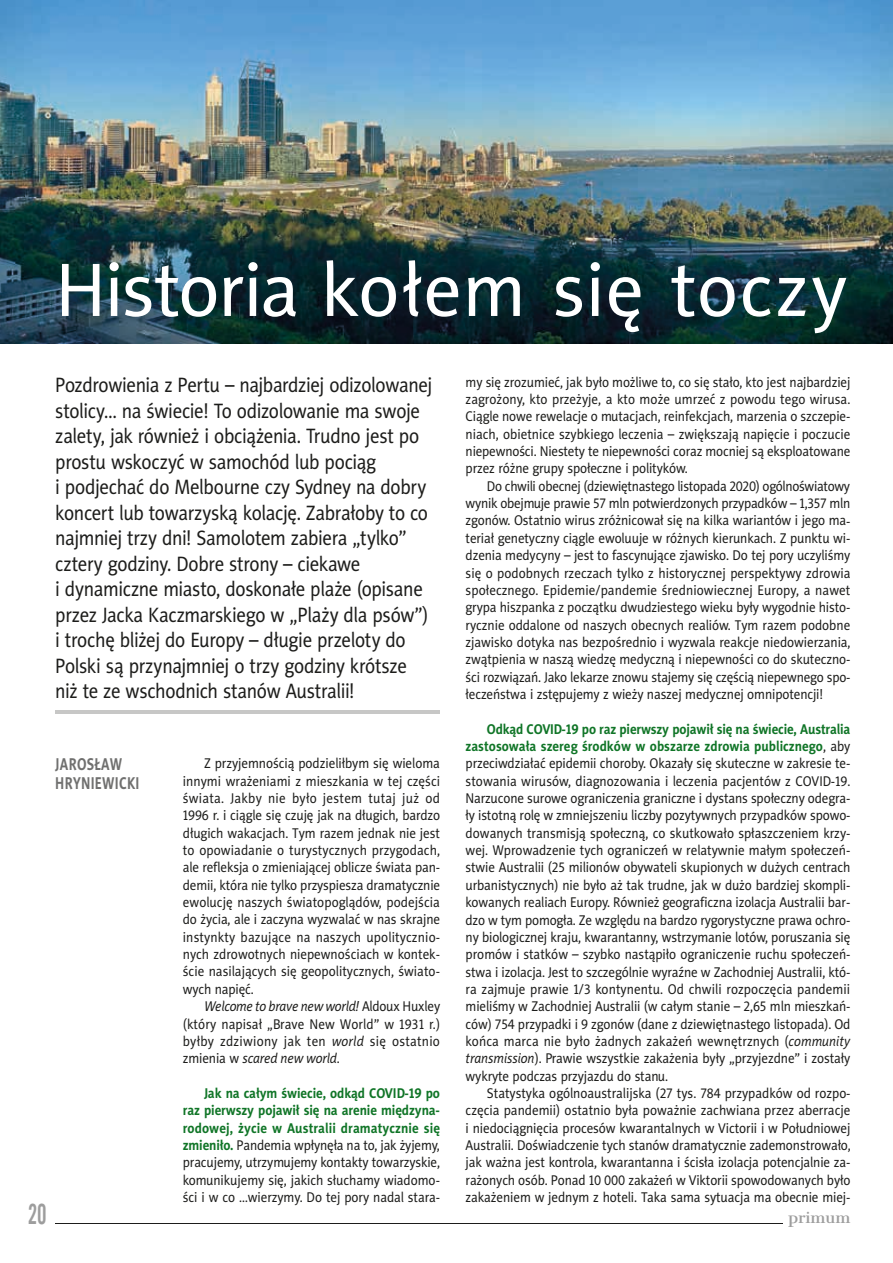
<style>
.page{position:relative;width:893px;height:1263px;background:#fff}
.page>*{position:absolute;margin:0;border:0;box-sizing:border-box;transform-origin:0 0}
.t1{font:76.5px "Naomi Sans EFN";color:#fff}
.t2{font:24.75px "Alternate Gothic 2 PL";color:#9d9d9d;scale:.82 1}
.t3{font:21px/25.5px "Naomi Sans EFNPS";letter-spacing:-.02em;color:#1d1d1b;scale:.9 1}
.t4{font:700 17.25px/19.5px "Naomi Sans EFN";letter-spacing:.02em;color:#70706f;scale:.8 1}
.t5{font:15px "Cantata One";color:#9d9d9d}
.t6{font:14.25px/17.4px "Naomi Sans EFNPS";letter-spacing:-.01em;color:#1d1d1b;text-align:justify;scale:.92 1}
.s1{font-weight:700;color:#107527}
.s2{font-style:italic}
</style>
<div class="page">
<hr style="left:55px;top:1223px;width:727px;height:1px;background:#1d1d1b">
<hr style="left:55px;top:711px;width:385px;height:3px;background:#c7c7c6">
<img style="left:0;top:0;width:893px;height:344px">
<h1 class="t1" style="left:55px;top:243px;width:793px">Historia kołem się toczy</h1>
<p class="t6" style="left:466px;top:373px;width:420px">my się zrozumieć, jak było możliwe to, co się stało, kto jest najbardziej zagrożony, kto przeżyje, a kto może umrzeć z powodu tego wirusa.<br>Ciągle nowe rewelacje o mutacjach, reinfekcjach, marzenia o szczepie&shy;niach, obietnice szybkiego leczenia – zwiększają napięcie i poczucie niepewności. Niestety te niepewności coraz mocniej są eksploatowane przez różne grupy społeczne i polityków.</p>
<p class="t6" style="left:466px;top:477px;width:420px;text-indent:21px">Do chwili obecnej (dziewiętnastego listopada 2020) ogólnoświatowy wynik obejmuje prawie 57 mln potwierdzonych przypadków – 1,357 mln zgonów. Ostatnio wirus zróżnicował się na kilka wariantów i jego ma&shy;teriał genetyczny ciągle ewoluuje w różnych kierunkach. Z punktu wi&shy;dzenia medycyny – jest to fascynujące zjawisko. Do tej pory uczyliśmy się o podobnych rzeczach tylko z historycznej perspektywy zdrowia społecznego. Epidemie/pandemie średniowiecznej Europy, a nawet grypa hiszpanka z początku dwudziestego wieku były wygodnie histo&shy;rycznie oddalone od naszych obecnych realiów. Tym razem podobne zjawisko dotyka nas bezpośrednio i wyzwala reakcje niedowierzania, zwątpienia w naszą wiedzę medyczną i niepewności co do skuteczno&shy;ści rozwiązań. Jako lekarze znowu stajemy się częścią niepewnego spo&shy;łeczeństwa i zstępujemy z wieży naszej medycznej omnipotencji!</p>
<p class="t6" style="left:466px;top:720px;width:420px;text-indent:21px"><span class="s1">Odkąd COVID-19 po raz pierwszy pojawił się na świecie, Australia zastosowała szereg środków w obszarze zdrowia publicznego</span>, aby przeciwdziałać epidemii choroby. Okazały się skuteczne w zakresie te&shy;stowania wirusów, diagnozowania i leczenia pacjentów z COVID-19.<br>Narzucone surowe ograniczenia graniczne i dystans społeczny odegra&shy;ły istotną rolę w zmniejszeniu liczby pozytywnych przypadków spowo&shy;dowanych transmisją społeczną, co skutkowało spłaszczeniem krzy&shy;wej. Wprowadzenie tych ograniczeń w relatywnie małym społeczeń&shy;stwie Australii (25 milionów obywateli skupionych w dużych centrach urbanistycznych) nie było aż tak trudne, jak w dużo bardziej skompli&shy;kowanych realiach Europy. Również geograficzna izolacja Australii bar&shy;dzo w tym pomogła. Ze względu na bardzo rygorystyczne prawa ochro&shy;ny biologicznej kraju, kwarantanny, wstrzymanie lotów, poruszania się promów i statków – szybko nastąpiło ograniczenie ruchu społeczeń&shy;stwa i izolacja. Jest to szczególnie wyraźne w Zachodniej Australii, któ&shy;ra zajmuje prawie 1/3 kontynentu. Od chwili rozpoczęcia pandemii mieliśmy w Zachodniej Australii (w całym stanie – 2,65 mln mieszkań&shy;ców) 754 przypadki i 9 zgonów (dane z dziewiętnastego listopada). Od końca marca nie było żadnych zakażeń wewnętrznych (<span class="s2">community transmission</span>). Prawie wszystkie zakażenia były „przyjezdne” i zostały wykryte podczas przyjazdu do stanu.</p>
<p class="t6" style="left:466px;top:1084px;width:420px;text-indent:21px">Statystyka ogólnoaustralijska (27 tys. 784 przypadków od rozpo&shy;częcia pandemii) ostatnio była poważnie zachwiana przez aberracje i niedociągnięcia procesów kwarantalnych w Victorii i w Południowej Australii. Doświadczenie tych stanów dramatycznie zademonstrowało, jak ważna jest kontrola, kwarantanna i ścisła izolacja potencjalnie za&shy;rażonych osób. Ponad 10 000 zakażeń w Viktorii spowodowanych było zakażeniem w jednym z hoteli. Taka sama sytuacja ma obecnie miej-</p>
<p class="t3" style="left:55px;top:372px;width:421px">Pozdrowienia z Pertu – najbardziej odizolowanej stolicy… na świecie! To odizolowanie ma swoje zalety, jak również i obciążenia. Trudno jest po prostu wskoczyć w samochód lub pociąg<br>i podjechać do Melbourne czy Sydney na dobry koncert lub towarzyską kolację. Zabrałoby to co najmniej trzy dni! Samolotem zabiera „tylko” cztery godziny. Dobre strony – ciekawe<br>i dynamiczne miasto, doskonałe plaże (opisane przez Jacka Kaczmarskiego w „Plaży dla psów”) i trochę bliżej do Europy – długie przeloty do Polski są przynajmniej o trzy godziny krótsze niż te ze wschodnich stanów Australii!</p>
<p class="t4" style="left:55px;top:754px;width:107px">JAROSŁAW<br>HRYNIEWICKI</p>
<p class="t6" style="left:183px;top:755px;width:281px;text-indent:21px">Z przyjemnością podzieliłbym się wieloma innymi wrażeniami z mieszkania w tej części świata. Jakby nie było jestem tutaj już od 1996 r. i ciągle się czuję jak na długich, bardzo długich wakacjach. Tym razem jednak nie jest to opowiadanie o turystycznych przygodach, ale refleksja o zmieniającej oblicze świata pan&shy;demii, która nie tylko przyspiesza dramatycznie ewolucję naszych światopoglądów, podejścia do życia, ale i zaczyna wyzwalać w nas skrajne instynkty bazujące na naszych upolitycznio&shy;nych zdrowotnych niepewnościach w kontek&shy;ście nasilających się geopolitycznych, świato&shy;wych napięć.</p>
<p class="t6" style="left:183px;top:998px;width:281px;text-indent:21px"><span class="s2">Welcome to brave new world!</span> Aldoux Huxley (który napisał „Brave New World” w 1931 r.) byłby zdziwiony jak ten <span class="s2">world</span> się ostatnio zmienia w <span class="s2">scared new world</span>.</p>
<p class="t6" style="left:183px;top:1084px;width:281px;text-indent:21px"><span class="s1">Jak na całym świecie, odkąd COVID-19 po raz pierwszy pojawił się na arenie międzyna&shy;rodowej, życie w Australii dramatycznie się zmieniło.</span> Pandemia wpłynęła na to, jak żyjemy, pracujemy, utrzymujemy kontakty towarzyskie, komunikujemy się, jakich słuchamy wiadomo&shy;ści i w co …wierzymy. Do tej pory nadal stara-</p>
<h2 class="t2" style="left:28px;top:1198px;width:24px">20</h2>
<p class="t5" style="left:788px;top:1208px;width:64px">Primum</p>
</div>
